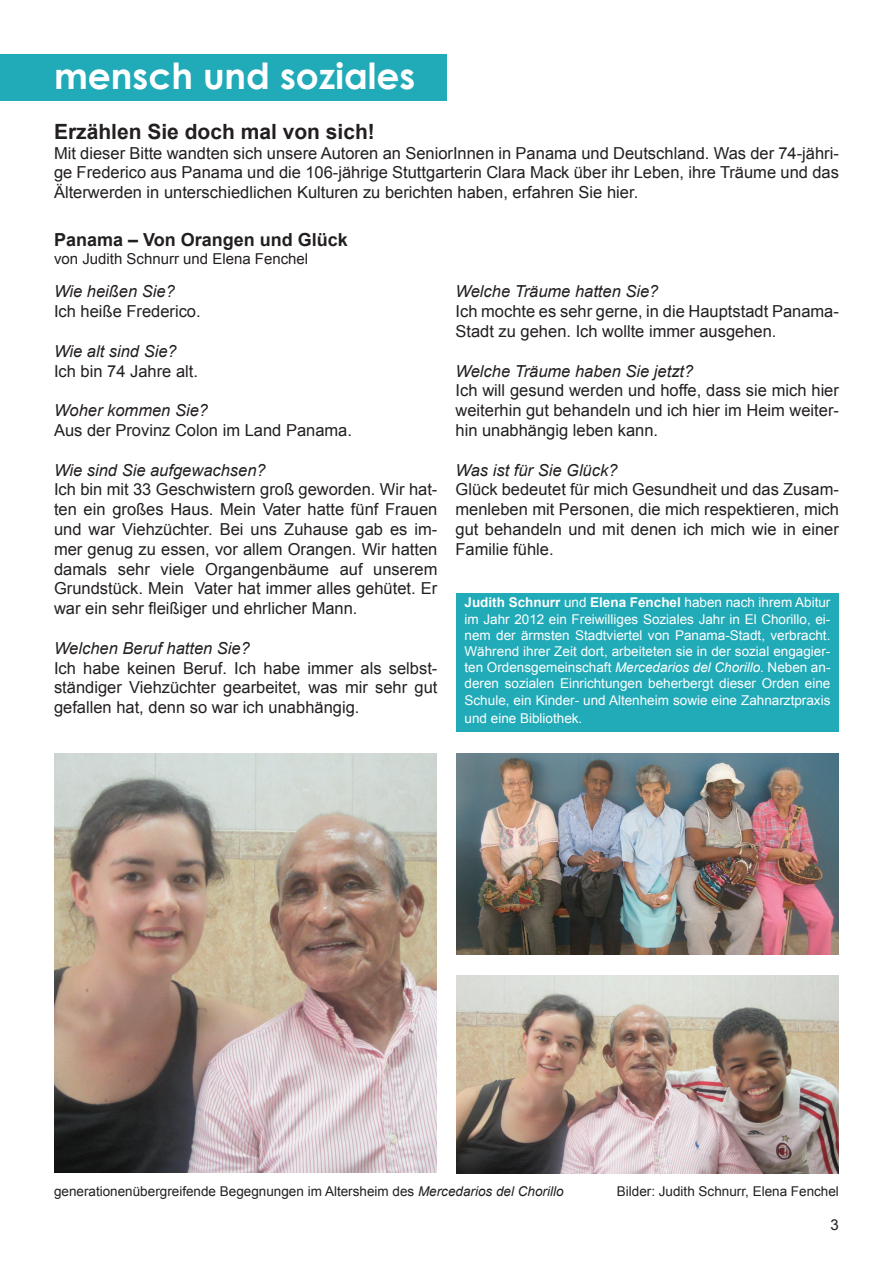
<style>
.page{position:relative;width:893px;height:1263px;background:#fff}
.page>*{position:absolute;margin:0;border:0;box-sizing:border-box;transform-origin:0 0}
.t1{font:700 36px "Century Gothic";color:#fff}
.t2{font:700 21px "Arial";color:#231f20}
.t3{font:700 18px "Arial";color:#231f20}
.t4{font:16.5px/19.8px "Arial";color:#231f20;text-align:justify}
.t5{font:italic 16.5px "Arial";color:#231f20}
.t6{font:15px "Arial";color:#231f20}
.t7{font:13.5px/16.2px "Arial";color:#fff;text-align:justify}
.t8{font:13.5px "Arial";color:#231f20}
.s1{font-weight:700}
.s2{font-style:italic}
</style>
<div class="page">
<div style="left:0;top:54px;width:446px;height:47px;background:#21aab8"></div>
<div style="left:456px;top:593px;width:383px;height:138px;background:#21aab8"></div>
<img style="left:456px;top:753px;width:383px;height:201px">
<img style="left:54px;top:753px;width:383px;height:419px">
<img style="left:456px;top:975px;width:383px;height:199px">
<h1 class="t1" style="left:54px;top:53px;width:363px">mensch und soziales</h1>
<p class="t2" style="left:54px;top:117px;width:322px">Erzählen Sie doch mal von sich!</p>
<p class="t4" style="left:54px;top:143px;width:786px">Mit dieser Bitte wandten sich unsere Autoren an SeniorInnen in Panama und Deutschland. Was der 74-jähri&shy;ge Frederico aus Panama und die 106-jährige Stuttgarterin Clara Mack über ihr Leben, ihre Träume und das Älterwerden in unterschiedlichen Kulturen zu berichten haben, erfahren Sie hier.</p>
<p class="t3" style="left:54px;top:227px;width:295px">Panama – Von Orangen und Glück</p>
<p class="t6" style="left:54px;top:248px;width:256px">von Judith Schnurr und Elena Fenchel</p>
<p class="t5" style="left:54px;top:281px;width:122px">Wie heißen Sie?</p>
<p class="t4" style="left:54px;top:302px;width:148px">Ich heiße Frederico.</p>
<p class="t5" style="left:54px;top:340px;width:124px">Wie alt sind Sie?</p>
<p class="t4" style="left:54px;top:361px;width:145px">Ich bin 74 Jahre alt.</p>
<p class="t5" style="left:54px;top:400px;width:156px">Woher kommen Sie?</p>
<p class="t4" style="left:54px;top:420px;width:300px">Aus der Provinz Colon im Land Panama.</p>
<p class="t5" style="left:54px;top:459px;width:213px">Wie sind Sie aufgewachsen?</p>
<p class="t4" style="left:54px;top:480px;width:385px">Ich bin mit 33 Geschwistern groß geworden. Wir hat&shy;ten ein großes Haus. Mein Vater hatte fünf Frauen und war Viehzüchter. Bei uns Zuhause gab es im&shy;mer genug zu essen, vor allem Orangen. Wir hatten damals sehr viele Organgenbäume auf unserem Grundstück. Mein Vater hat immer alles gehütet. Er war ein sehr fleißiger und ehrlicher Mann.</p>
<p class="t5" style="left:54px;top:637px;width:197px">Welchen Beruf hatten Sie?</p>
<p class="t4" style="left:54px;top:658px;width:385px">Ich habe keinen Beruf. Ich habe immer als selbst&shy;ständiger Viehzüchter gearbeitet, was mir sehr gut gefallen hat, denn so war ich unabhängig.</p>
<p class="t5" style="left:455px;top:281px;width:204px">Welche Träume hatten Sie?</p>
<p class="t4" style="left:455px;top:302px;width:385px">Ich mochte es sehr gerne, in die Hauptstadt Panama-<br>Stadt zu gehen. Ich wollte immer ausgehen.</p>
<p class="t5" style="left:455px;top:360px;width:239px">Welche Träume haben Sie jetzt?</p>
<p class="t4" style="left:455px;top:381px;width:385px">Ich will gesund werden und hoffe, dass sie mich hier weiterhin gut behandeln und ich hier im Heim weiter&shy;hin unabhängig leben kann.</p>
<p class="t5" style="left:455px;top:459px;width:163px">Was ist für Sie Glück?</p>
<p class="t4" style="left:455px;top:480px;width:385px">Glück bedeutet für mich Gesundheit und das Zusam&shy;menleben mit Personen, die mich respektieren, mich gut behandeln und mit denen ich mich wie in einer Familie fühle.</p>
<p class="t7" style="left:465px;top:595px;width:367px"><span class="s1">Judith Schnurr</span> und <span class="s1">Elena Fenchel</span> haben nach ihrem Abitur im Jahr 2012 ein Freiwilliges Soziales Jahr in El Chorillo, ei&shy;nem der ärmsten Stadtviertel von Panama-Stadt, verbracht.<br>Während ihrer Zeit dort, arbeiteten sie in der sozial engagier&shy;ten Ordensgemeinschaft <span class="s2">Mercedarios del Chorillo</span>. Neben an&shy;deren sozialen Einrichtungen beherbergt dieser Orden eine Schule, ein Kinder- und Altenheim sowie eine Zahnarztpraxis</p>
<p class="t7" style="left:465px;top:710px;width:119px">und eine Bibliothek.</p>
<p class="t8" style="left:54px;top:1182px;width:511px">generationenübergreifende Begegnungen im Altersheim des <span class="s2">Mercedarios del Chorillo</span></p>
<p class="t8" style="left:617px;top:1182px;width:224px">Bilder: Judith Schnurr, Elena Fenchel</p>
<p class="t6" style="left:831px;top:1215px;width:10px">3</p>
</div>
